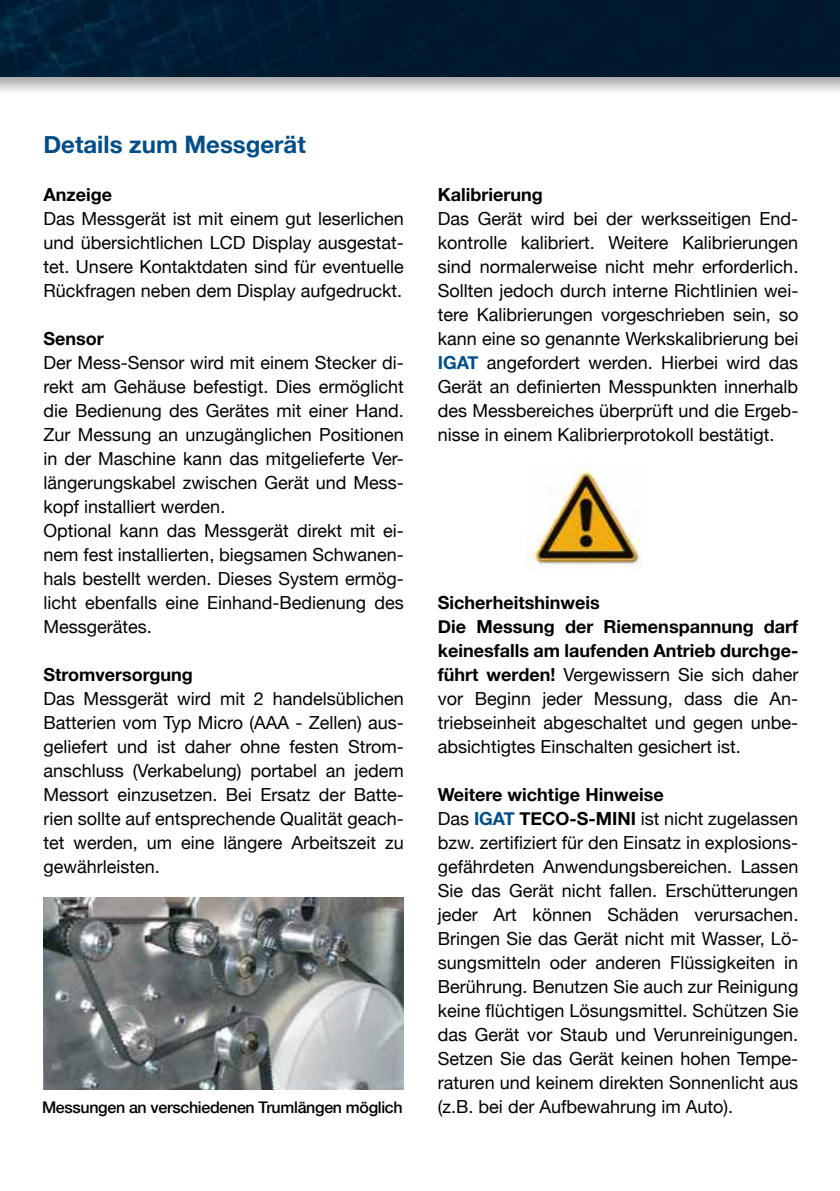
<style>
.page{position:relative;width:840px;height:1191px;background:#fff}
.page>*{position:absolute;margin:0;border:0;box-sizing:border-box;transform-origin:0 0}
.t1{font:700 24px "Helvetica Neue";color:#004d88}
.t2{font:18px/24px "Helvetica Neue";color:#000;text-align:justify}
.t3{font:700 18px "Helvetica Neue";color:#000}
.t4{font:500 16px "Helvetica Neue";letter-spacing:-.02em;color:#000}
.s1{font-weight:700;color:#004d88}
.s2{font-weight:700}
</style>
<div class="page">
<div style="left:0;top:0;width:839px;height:77px;background:linear-gradient(to right,#011f39,#02152b)"></div>
<img style="left:43px;top:897px;width:360px;height:192px">
<img style="left:526px;top:463px;width:116px;height:107px">
<h1 class="t1" style="left:43px;top:130px;width:264px">Details zum Messgerät</h1>
<p class="t3" style="left:43px;top:183px;width:70px">Anzeige</p>
<p class="t2" style="left:43px;top:206px;width:362px">Das Messgerät ist mit einem gut leserlichen und übersichtlichen LCD Display ausgestat&shy;tet. Unsere Kontaktdaten sind für eventuelle Rückfragen neben dem Display aufgedruckt.</p>
<p class="t3" style="left:43px;top:327px;width:62px">Sensor</p>
<p class="t2" style="left:43px;top:350px;width:362px;text-align:left">Der Mess-Sensor wird mit einem Stecker di&shy;rekt am Gehäuse befestigt. Dies ermöglicht die Bedienung des Gerätes mit einer Hand.<br>Zur Messung an unzugänglichen Positionen in der Maschine kann das mitgelieferte Ver&shy;längerungskabel zwischen Gerät und Mess&shy;kopf installiert werden.<br>Optional kann das Messgerät direkt mit ei&shy;nem fest installierten, biegsamen Schwanen&shy;hals bestellt werden. Dieses System ermög&shy;licht ebenfalls eine Einhand-Bedienung des Messgerätes.</p>
<p class="t3" style="left:43px;top:663px;width:151px">Stromversorgung</p>
<p class="t2" style="left:43px;top:686px;width:362px">Das Messgerät wird mit 2 handelsüblichen Batterien vom Typ Micro (AAA - Zellen) aus&shy;geliefert und ist daher ohne festen Strom&shy;anschluss (Verkabelung) portabel an jedem Messort einzusetzen. Bei Ersatz der Batte&shy;rien sollte auf entsprechende Qualität geach&shy;tet werden, um eine längere Arbeitszeit zu gewährleisten.</p>
<p class="t4" style="left:42px;top:1098px;width:362px">Messungen an verschiedenen Trumlängen möglich</p>
<p class="t3" style="left:437px;top:183px;width:106px">Kalibrierung</p>
<p class="t2" style="left:437px;top:206px;width:362px">Das Gerät wird bei der werksseitigen End&shy;kontrolle kalibriert. Weitere Kalibrierungen sind normalerweise nicht mehr erforderlich.<br>Sollten jedoch durch interne Richtlinien wei&shy;tere Kalibrierungen vorgeschrieben sein, so kann eine so genannte Werkskalibrierung bei <span class="s1">IGAT</span> angefordert werden. Hierbei wird das Gerät an definierten Messpunkten innerhalb des Messbereiches überprüft und die Ergeb&shy;nisse in einem Kalibrierprotokoll bestätigt.</p>
<p class="t2" style="left:437px;top:590px;width:362px;text-align:left"><span class="s2">Sicherheitshinweis<br>Die Messung der Riemenspannung darf keinesfalls am laufenden Antrieb durchge&shy;führt werden!</span> Vergewissern Sie sich daher vor Beginn jeder Messung, dass die An&shy;triebseinheit abgeschaltet und gegen unbe&shy;absichtigtes Einschalten gesichert ist.</p>
<p class="t2" style="left:437px;top:782px;width:362px;text-align:left"><span class="s2">Weitere wichtige Hinweise<br></span>Das <span class="s1">IGAT</span> <span class="s2">TECO-S-MINI</span> ist nicht zugelassen bzw. zertifiziert für den Einsatz in explosions&shy;gefährdeten Anwendungsbereichen. Lassen Sie das Gerät nicht fallen. Erschütterungen jeder Art können Schäden verursachen.<br>Bringen Sie das Gerät nicht mit Wasser, Lö&shy;sungsmitteln oder anderen Flüssigkeiten in Berührung. Benutzen Sie auch zur Reinigung keine flüchtigen Lösungsmittel. Schützen Sie das Gerät vor Staub und Verunreinigungen.<br>Setzen Sie das Gerät keinen hohen Tempe&shy;raturen und keinem direkten Sonnenlicht aus (z.B. bei der Aufbewahrung im Auto).</p>
</div>
